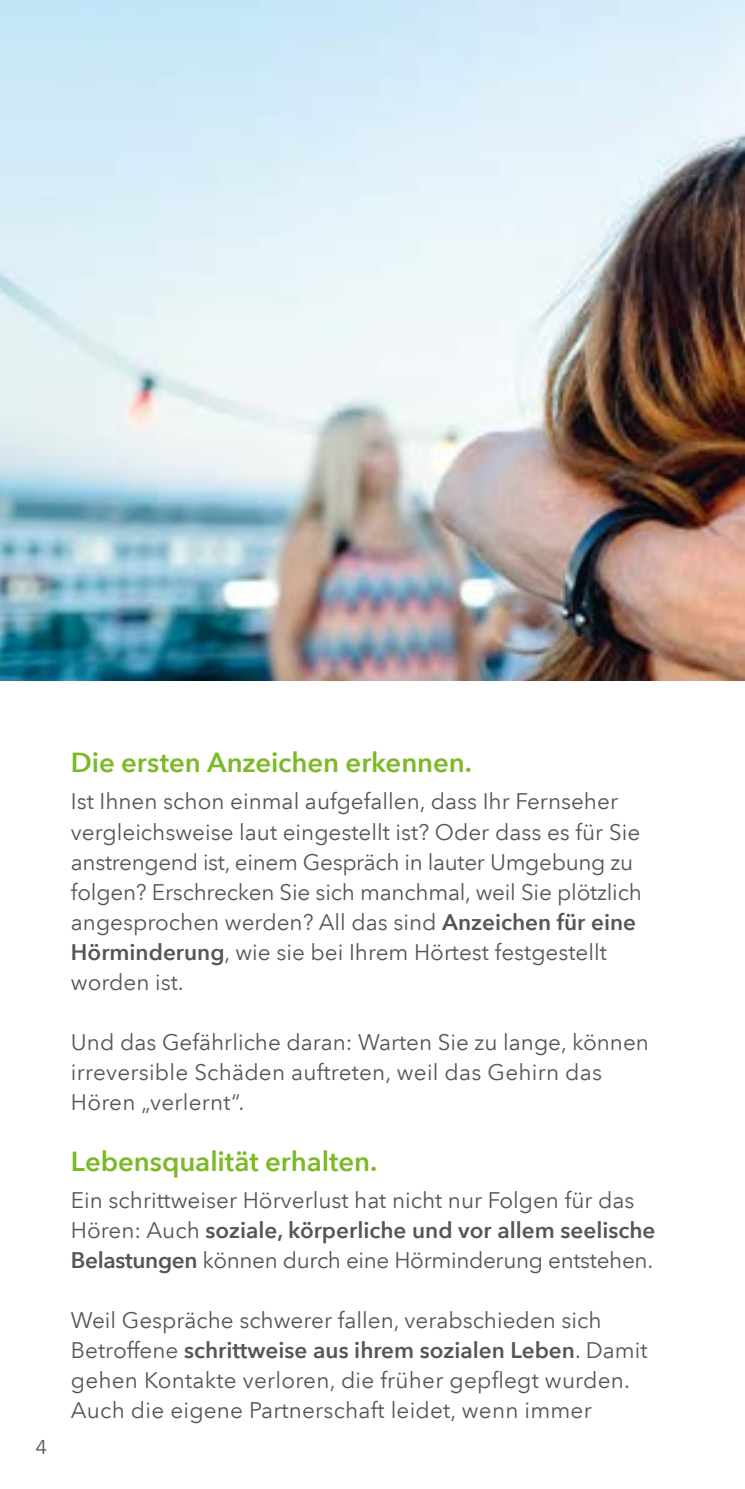
<style>
.page{position:relative;width:745px;height:1489px;background:#fff}
.page>*{position:absolute;margin:0;border:0;box-sizing:border-box;transform-origin:0 0}
.t1{font:600 27.5px "Avenir Next LT Pro";letter-spacing:-.005em;color:#7cb926}
.t2{font:22.5px/30px "Avenir Next LT Pro";color:#565656}
.t3{font:20px "Avenir Next LT Pro";color:#565656}
.s1{font-weight:600}
</style>
<div class="page">
<img style="left:0;top:0;width:744px;height:680px">
<p class="t3" style="left:35px;top:1435px;width:13px">4</p>
<p class="t1" style="left:71px;top:746px;width:402px">Die ersten Anzeichen erkennen.</p>
<p class="t2" style="left:71px;top:786px;width:572px">Ist Ihnen schon einmal aufgefallen, dass Ihr Fernseher vergleichsweise laut eingestellt ist? Oder dass es für Sie anstrengend ist, einem Gespräch in lauter Umgebung zu folgen? Erschrecken Sie sich manchmal, weil Sie plötzlich angesprochen werden? All das sind <span class="s1">Anzeichen für eine Hörminderung</span>, wie sie bei Ihrem Hörtest festgestellt worden ist.</p>
<p class="t2" style="left:71px;top:1026px;width:579px">Und das Gefährliche daran: Warten Sie zu lange, können irreversible Schäden auftreten, weil das Gehirn das<br>Hören „verlernt“.</p>
<p class="t1" style="left:71px;top:1144px;width:307px">Lebensqualität erhalten.</p>
<p class="t2" style="left:71px;top:1185px;width:585px">Ein schrittweiser Hörverlust hat nicht nur Folgen für das<br>Hören: Auch <span class="s1">soziale, körperliche und vor allem seelische<br>Belastungen</span> können durch eine Hörminderung entstehen.</p>
<p class="t2" style="left:71px;top:1305px;width:577px">Weil Gespräche schwerer fallen, verabschieden sich Betroffene <span class="s1">schrittweise aus ihrem sozialen Leben</span>. Damit gehen Kontakte verloren, die früher gepflegt wurden.<br>Auch die eigene Partnerschaft leidet, wenn immer</p>
</div>
